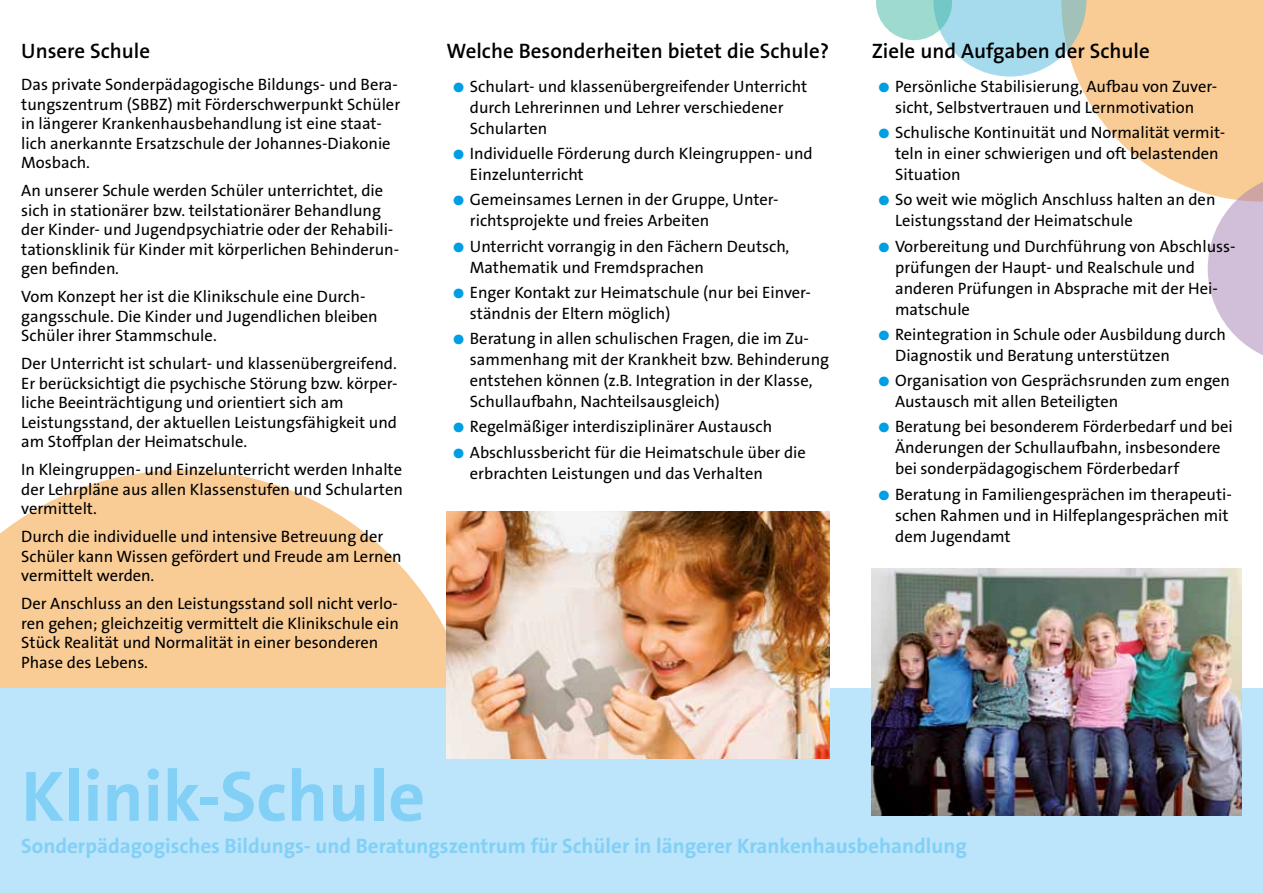
<style>
.page{position:relative;width:1263px;height:893px;background:#fff}
.page>*{position:absolute;margin:0;border:0;box-sizing:border-box;transform-origin:0 0}
.t1{font:700 72px "The Sans Os F";color:#82d0f5}
.t2{font:700 21px "The Sans Os F";color:#82d0f5}
.t3{font:600 21px "The Sans Os F";color:#000}
.t4{font:16.5px/21px "The Sans Os F";color:#000}
.s1{font-size:13.5px;color:#009ee3}
</style>
<div class="page">
<svg style="left:0;top:470px;width:478px;height:219px;fill:#facc95"></svg>
<div style="left:0;top:689px;width:1263px;height:204px;background:#bce4fa"></div>
<svg style="left:876px;top:0;width:387px;height:355px"></svg>
<img style="left:872px;top:569px;width:370px;height:246px">
<img style="left:446px;top:512px;width:383px;height:246px">
<p class="t3" style="left:21px;top:37px;width:130px">Unsere Schule</p>
<p class="t4" style="left:21px;top:75px;width:380px;line-height:19.5px">Das private Sonderpädagogische Bildungs- und Bera&shy;tungszentrum (SBBZ) mit Förderschwerpunkt Schüler in längerer Krankenhausbehandlung ist eine staat&shy;lich anerkannte Ersatzschule der Johannes-Diakonie Mosbach.</p>
<p class="t4" style="left:21px;top:181px;width:380px;line-height:19.5px">An unserer Schule werden Schüler unterrichtet, die sich in stationärer bzw. teilstationärer Behandlung der Kinder- und Jugendpsychiatrie oder der Rehabili&shy;tationsklinik für Kinder mit körperlichen Behinderun&shy;gen befinden.</p>
<p class="t4" style="left:21px;top:287px;width:358px;line-height:19.5px">Vom Konzept her ist die Klinikschule eine Durch&shy;gangsschule. Die Kinder und Jugendlichen bleiben<br>Schüler ihrer Stammschule.</p>
<p class="t4" style="left:21px;top:354px;width:378px;line-height:19.5px">Der Unterricht ist schulart- und klassenübergreifend.<br>Er berücksichtigt die psychische Störung bzw. körper&shy;liche Beeinträchtigung und orientiert sich am Leistungsstand, der aktuellen Leistungsfähigkeit und am Stoffplan der Heimatschule.</p>
<p class="t4" style="left:21px;top:460px;width:383px;line-height:19.5px;text-align:justify">In Kleingruppen- und Einzelunterricht werden Inhalte der Lehrpläne aus allen Klassenstufen und Schularten vermittelt.</p>
<p class="t4" style="left:21px;top:527px;width:382px;line-height:19.5px">Durch die individuelle und intensive Betreuung der<br>Schüler kann Wissen gefördert und Freude am Lernen vermittelt werden.</p>
<p class="t4" style="left:21px;top:594px;width:379px;line-height:19.5px">Der Anschluss an den Leistungsstand soll nicht verlo&shy;ren gehen; gleichzeitig vermittelt die Klinikschule ein Stück Realität und Normalität in einer besonderen Phase des Lebens.</p>
<p class="t3" style="left:446px;top:37px;width:384px">Welche Besonderheiten bietet die Schule?</p>
<p class="t4" style="left:470px;top:76px;width:339px;text-indent:-17px"><span class="s1">●</span> Schulart- und klassenübergreifender Unterricht durch Lehrerinnen und Lehrer verschiedener<br>Schularten</p>
<p class="t4" style="left:470px;top:143px;width:344px;text-indent:-17px"><span class="s1">●</span> Individuelle Förderung durch Kleingruppen- und<br>Einzelunterricht</p>
<p class="t4" style="left:470px;top:189px;width:310px;text-indent:-17px"><span class="s1">●</span> Gemeinsames Lernen in der Gruppe, Unter&shy;richtsprojekte und freies Arbeiten</p>
<p class="t4" style="left:470px;top:236px;width:321px;text-indent:-17px"><span class="s1">●</span> Unterricht vorrangig in den Fächern Deutsch,<br>Mathematik und Fremdsprachen</p>
<p class="t4" style="left:470px;top:282px;width:343px;text-indent:-17px"><span class="s1">●</span> Enger Kontakt zur Heimatschule (nur bei Einver&shy;ständnis der Eltern möglich)</p>
<p class="t4" style="left:470px;top:328px;width:361px;text-indent:-17px"><span class="s1">●</span> Beratung in allen schulischen Fragen, die im Zu&shy;sammenhang mit der Krankheit bzw. Behinderung entstehen können (z.B. Integration in der Klasse, Schullaufbahn, Nachteilsausgleich)</p>
<p class="t4" style="left:453px;top:416px;width:321px"><span class="s1">●</span> Regelmäßiger interdisziplinärer Austausch</p>
<p class="t4" style="left:470px;top:442px;width:338px;text-indent:-17px"><span class="s1">●</span> Abschlussbericht für die Heimatschule über die erbrachten Leistungen und das Verhalten</p>
<p class="t3" style="left:872px;top:37px;width:280px">Ziele und Aufgaben der Schule</p>
<p class="t4" style="left:878px;top:76px;width:341px;text-align:center"><span class="s1">●</span> Persönliche Stabilisierung, Aufbau von Zuver&shy;sicht, Selbstvertrauen und Lernmotivation</p>
<p class="t4" style="left:895px;top:122px;width:332px;text-indent:-17px"><span class="s1">●</span> Schulische Kontinuität und Normalität vermit&shy;teln in einer schwierigen und oft belastenden<br>Situation</p>
<p class="t4" style="left:895px;top:189px;width:322px;text-indent:-17px"><span class="s1">●</span> So weit wie möglich Anschluss halten an den<br>Leistungsstand der Heimatschule</p>
<p class="t4" style="left:895px;top:236px;width:342px;text-indent:-17px"><span class="s1">●</span> Vorbereitung und Durchführung von Abschluss&shy;prüfungen der Haupt- und Realschule und anderen Prüfungen in Absprache mit der Hei&shy;matschule</p>
<p class="t4" style="left:895px;top:324px;width:332px;text-indent:-17px"><span class="s1">●</span> Reintegration in Schule oder Ausbildung durch<br>Diagnostik und Beratung unterstützen</p>
<p class="t4" style="left:895px;top:370px;width:336px;text-indent:-17px"><span class="s1">●</span> Organisation von Gesprächsrunden zum engen<br>Austausch mit allen Beteiligten</p>
<p class="t4" style="left:895px;top:416px;width:339px;text-indent:-17px"><span class="s1">●</span> Beratung bei besonderem Förderbedarf und bei<br>Änderungen der Schullaufbahn, insbesondere bei sonderpädagogischem Förderbedarf</p>
<p class="t4" style="left:895px;top:484px;width:338px;text-indent:-17px"><span class="s1">●</span> Beratung in Familiengesprächen im therapeuti&shy;schen Rahmen und in Hilfeplangesprächen mit dem Jugendamt</p>
<h1 class="t1" style="left:21px;top:750px;width:405px">Klinik-Schule</h1>
<p class="t2" style="left:21px;top:832px;width:947px">Sonderpädagogisches Bildungs- und Beratungszentrum für Schüler in längerer Krankenhausbehandlung</p>
</div>
